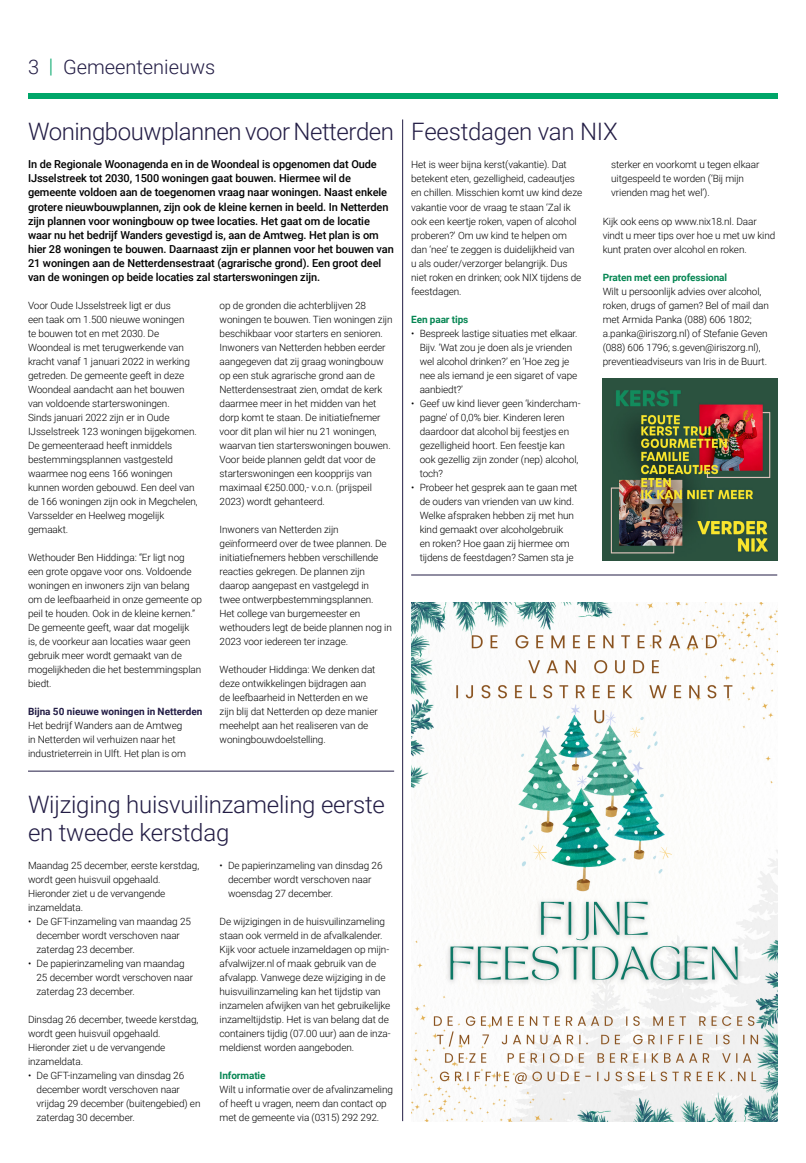
<style>
.page{position:relative;width:806px;height:1163px;background:#fff}
.page>*{position:absolute;margin:0;border:0;box-sizing:border-box;transform-origin:0 0}
.OIJ_kop_klein{font:300 24px/28px "Roboto";letter-spacing:-.01em;color:#231d45}
.t1{font:300 20px "Roboto";color:#231d45}
.OIJ_intro{font:500 11px/14px "Roboto";letter-spacing:-.01em;color:#000}
.OIJ_platte_tekst{font:300 10px/14px "Roboto";letter-spacing:-.01em;color:#000}
.OIJ_platte_tekst_bekendmakingen{font:300 10px/14px "Roboto";letter-spacing:-.01em;color:#000}
.OIJ_tussenkop{font:700 10px "Roboto";letter-spacing:-.01em;color:#068653}
.DP_tussenkopje{font:700 10px "Roboto";color:#231d45}
.s1{color:#00a669}
</style>
<div class="page">
<div style="left:28px;top:93px;width:748px;height:5px;background:#00a669"></div>
<hr style="left:28px;top:770px;width:366px;height:1px;background:#231d45">
<hr style="left:402px;top:119px;width:1px;height:1001px;background:#231d45">
<img style="left:602px;top:378px;width:174px;height:182px">
<hr style="left:411px;top:574px;width:365px;height:1px;background:#231d45">
<img style="left:411px;top:602px;width:365px;height:518px">
<p class="t1" style="left:28px;top:53px;width:189px">3 <span class="s1">|</span> Gemeentenieuws</p>
<h2 class="OIJ_kop_klein" style="left:28px;top:117px;width:367px">Woningbouwplannen voor Netterden</h2>
<p class="OIJ_intro" style="left:28px;top:157px;width:367px">In de Regionale Woonagenda en in de Woondeal is opgenomen dat Oude IJsselstreek tot 2030, 1500 woningen gaat bouwen. Hiermee wil de gemeente voldoen aan de toegenomen vraag naar woningen. Naast enkele grotere nieuwbouwplannen, zijn ook de kleine kernen in beeld. In Netterden zijn plannen voor woningbouw op twee locaties. Het gaat om de locatie waar nu het bedrijf Wanders gevestigd is, aan de Amtweg. Het plan is om hier 28 woningen te bouwen. Daarnaast zijn er plannen voor het bouwen van 21 woningen aan de Netterdensestraat (agrarische grond). Een groot deel van de woningen op beide locaties zal starterswoningen zijn.</p>
<p class="OIJ_platte_tekst" style="left:28px;top:297px;width:171px">Voor Oude IJsselstreek ligt er dus<br>een taak om 1.500 nieuwe woningen<br>te bouwen tot en met 2030. De<br>Woondeal is met terugwerkende van kracht vanaf 1 januari 2022 in werking getreden. De gemeente geeft in deze<br>Woondeal aandacht aan het bouwen van voldoende starterswoningen.<br>Sinds januari 2022 zijn er in Oude<br>IJsselstreek 123 woningen bijgekomen.<br>De gemeenteraad heeft inmiddels bestemmingsplannen vastgesteld waarmee nog eens 166 woningen kunnen worden gebouwd. Een deel van de 166 woningen zijn ook in Megchelen,<br>Varsselder en Heelweg mogelijk gemaakt.</p>
<p class="OIJ_platte_tekst" style="left:28px;top:549px;width:175px">Wethouder Ben Hiddinga: “Er ligt nog een grote opgave voor ons. Voldoende woningen en inwoners zijn van belang om de leefbaarheid in onze gemeente op peil te houden. Ook in de kleine kernen.” De gemeente geeft, waar dat mogelijk<br>is, de voorkeur aan locaties waar geen gebruik meer wordt gemaakt van de mogelijkheden die het bestemmingsplan biedt.</p>
<p class="DP_tussenkopje" style="left:28px;top:704px;width:176px">Bijna 50 nieuwe woningen in Netterden</p>
<p class="OIJ_platte_tekst" style="left:28px;top:717px;width:159px">Het bedrijf Wanders aan de Amtweg in Netterden wil verhuizen naar het industrieterrein in Ulft. Het plan is om</p>
<p class="OIJ_platte_tekst" style="left:219px;top:297px;width:174px">op de gronden die achterblijven 28 woningen te bouwen. Tien woningen zijn beschikbaar voor starters en senioren.</p>
<p class="OIJ_platte_tekst" style="left:219px;top:339px;width:172px">Inwoners van Netterden hebben eerder aangegeven dat zij graag woningbouw op een stuk agrarische grond aan de Netterdensestraat zien, omdat de kerk daarmee meer in het midden van het dorp komt te staan. De initiatiefnemer voor dit plan wil hier nu 21 woningen, waarvan tien starterswoningen bouwen.<br>Voor beide plannen geldt dat voor de starterswoningen een koopprijs van maximaal €250.000,- v.o.n. (prijspeil 2023) wordt gehanteerd.</p>
<p class="OIJ_platte_tekst" style="left:219px;top:521px;width:174px">Inwoners van Netterden zijn geïnformeerd over de twee plannen. De initiatiefnemers hebben verschillende reacties gekregen. De plannen zijn daarop aangepast en vastgelegd in twee ontwerpbestemmingsplannen.<br>Het college van burgemeester en wethouders legt de beide plannen nog in 2023 voor iedereen ter inzage.</p>
<p class="OIJ_platte_tekst" style="left:219px;top:661px;width:159px">Wethouder Hiddinga: We denken dat deze ontwikkelingen bijdragen aan de leefbaarheid in Netterden en we zijn blij dat Netterden op deze manier meehelpt aan het realiseren van de woningbouwdoelstelling.</p>
<h2 class="OIJ_kop_klein" style="left:28px;top:789px;width:358px">Wijziging huisvuilinzameling eerste en tweede kerstdag</h2>
<p class="OIJ_platte_tekst" style="left:28px;top:857px;width:173px">Maandag 25 december, eerste kerstdag, wordt geen huisvuil opgehaald.<br>Hieronder ziet u de vervangende inzameldata.</p>
<p class="OIJ_platte_tekst_bekendmakingen" style="left:37px;top:913px;width:156px;text-indent:-9px">• De GFT-inzameling van maandag 25 december wordt verschoven naar zaterdag 23 december.</p>
<p class="OIJ_platte_tekst_bekendmakingen" style="left:37px;top:955px;width:158px;text-indent:-9px">• De papierinzameling van maandag<br>25 december wordt verschoven naar zaterdag 23 december.</p>
<p class="OIJ_platte_tekst" style="left:28px;top:1011px;width:172px">Dinsdag 26 december, tweede kerstdag, wordt geen huisvuil opgehaald.<br>Hieronder ziet u de vervangende inzameldata.</p>
<p class="OIJ_platte_tekst_bekendmakingen" style="left:37px;top:1067px;width:165px;text-indent:-9px">• De GFT-inzameling van dinsdag 26 december wordt verschoven naar vrijdag 29 december (buitengebied) en zaterdag 30 december.</p>
<p class="OIJ_platte_tekst_bekendmakingen" style="left:228px;top:857px;width:156px;text-indent:-9px">• De papierinzameling van dinsdag 26 december wordt verschoven naar woensdag 27 december.</p>
<p class="OIJ_platte_tekst" style="left:219px;top:913px;width:172px">De wijzigingen in de huisvuilinzameling staan ook vermeld in de afvalkalender.<br>Kijk voor actuele inzameldagen op mijn&shy;afvalwijzer.nl of maak gebruik van de afvalapp. Vanwege deze wijziging in de huisvuilinzameling kan het tijdstip van inzamelen afwijken van het gebruikelijke inzameltijdstip. Het is van belang dat de containers tijdig (07.00 uur) aan de inza&shy;meldienst worden aangeboden.</p>
<p class="OIJ_tussenkop" style="left:219px;top:1068px;width:47px">Informatie</p>
<p class="OIJ_platte_tekst" style="left:219px;top:1081px;width:175px">Wilt u informatie over de afvalinzameling of heeft u vragen, neem dan contact op met de gemeente via (0315) 292 292.</p>
<h2 class="OIJ_kop_klein" style="left:411px;top:117px;width:208px">Feestdagen van NIX</h2>
<p class="OIJ_platte_tekst" style="left:411px;top:157px;width:172px">Het is weer bijna kerst(vakantie). Dat betekent eten, gezelligheid, cadeautjes en chillen. Misschien komt uw kind deze vakantie voor de vraag te staan ‘Zal ik ook een keertje roken, vapen of alcohol proberen?’ Om uw kind te helpen om dan ‘nee’ te zeggen is duidelijkheid van u als ouder/verzorger belangrijk. Dus niet roken en drinken; ook NIX tijdens de feestdagen.</p>
<p class="OIJ_tussenkop" style="left:411px;top:312px;width:59px">Een paar tips</p>
<p class="OIJ_platte_tekst_bekendmakingen" style="left:419px;top:325px;width:159px;text-indent:-9px">• Bespreek lastige situaties met elkaar.<br>Bijv. ‘Wat zou je doen als je vrienden wel alcohol drinken?’ en ‘Hoe zeg je nee als iemand je een sigaret of vape aanbiedt?’</p>
<p class="OIJ_platte_tekst_bekendmakingen" style="left:419px;top:395px;width:162px;text-indent:-9px">• Geef uw kind liever geen ‘kindercham&shy;pagne’ of 0,0% bier. Kinderen leren daardoor dat alcohol bij feestjes en gezelligheid hoort. Een feestje kan ook gezellig zijn zonder (nep) alcohol, toch?</p>
<p class="OIJ_platte_tekst_bekendmakingen" style="left:411px;top:479px;width:168px;text-align:center">• Probeer het gesprek aan te gaan met de ouders van vrienden van uw kind.<br>Welke afspraken hebben zij met hun kind gemaakt over alcoholgebruik<br>en roken? Hoe gaan zij hiermee om tijdens de feestdagen? Samen sta je</p>
<p class="OIJ_platte_tekst_bekendmakingen" style="left:611px;top:157px;width:150px">sterker en voorkomt u tegen elkaar uitgespeeld te worden (‘Bij mijn vrienden mag het wel’).</p>
<p class="OIJ_platte_tekst" style="left:602px;top:213px;width:174px">Kijk ook eens op www.nix18.nl. Daar vindt u meer tips over hoe u met uw kind kunt praten over alcohol en roken.</p>
<p class="OIJ_tussenkop" style="left:602px;top:270px;width:126px">Praten met een professional</p>
<p class="OIJ_platte_tekst" style="left:602px;top:283px;width:168px">Wilt u persoonlijk advies over alcohol, roken, drugs of gamen? Bel of mail dan met Armida Panka (088) 606 1802; a.panka@iriszorg.nl) of Stefanie Geven (088) 606 1796; s.geven@iriszorg.nl), preventieadviseurs van Iris in de Buurt.</p>
</div>
